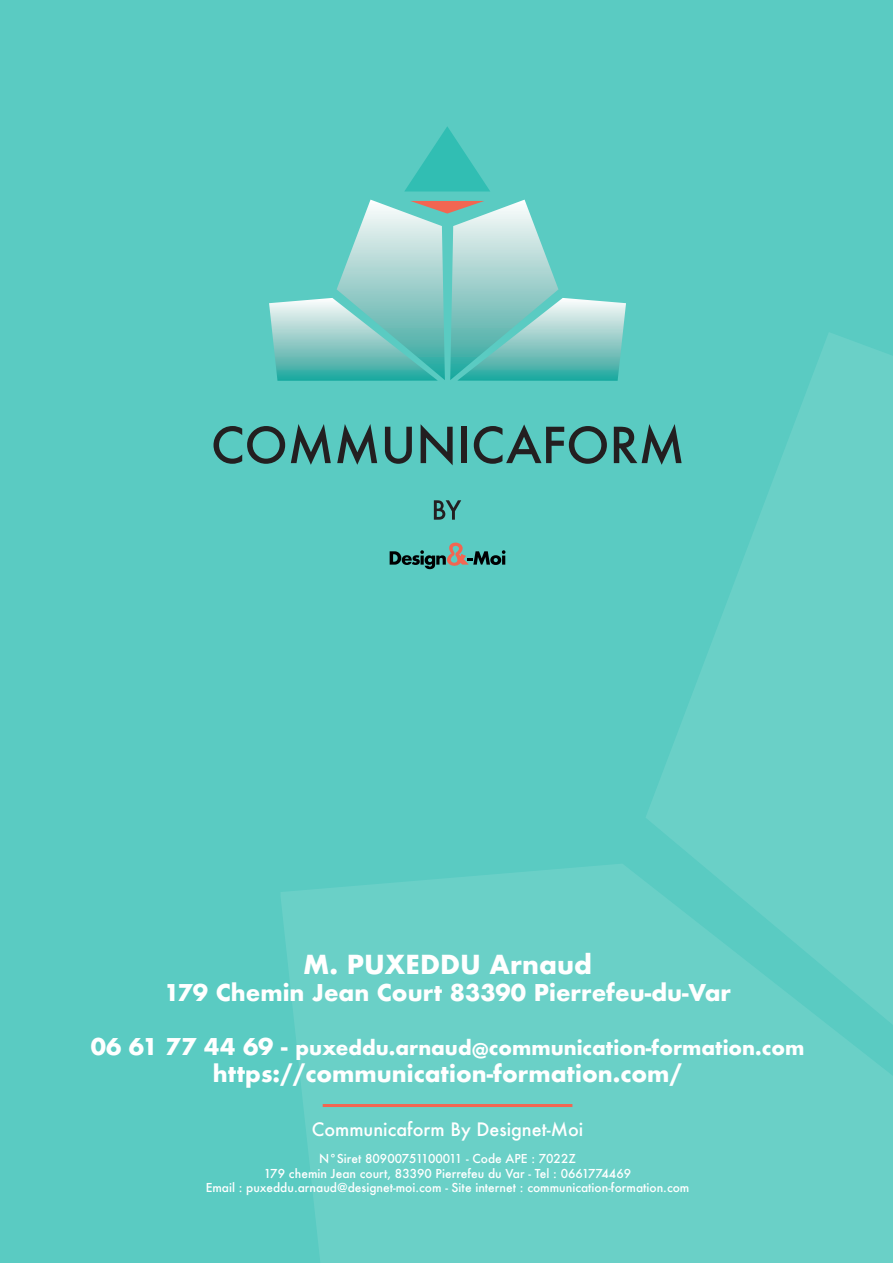
<style>
.page{position:relative;width:893px;height:1263px;background:#5acbc2}
.page>*{position:absolute;margin:0;border:0;box-sizing:border-box;transform-origin:0 0}
.t1{font:700 25.5px "Futura";color:#fff}
.t2{font:700 22.5px "Futura";color:#fff}
.t3{font:700 19.5px "Futura";color:#fff}
.t4{font:500 18px "Futura";color:#fff}
.t5{font:500 12px "Futura";color:#fff}
.s1{font-size:22.5px}
</style>
<div class="page">
<svg style="left:281px;top:864px;width:364px;height:399px"></svg>
<svg style="left:645px;top:332px;width:248px;height:931px"></svg>
<svg style="left:405px;top:126px;width:85px;height:65px"></svg>
<svg style="left:269px;top:200px;width:357px;height:181px"></svg>
<svg style="left:213px;top:426px;width:72px;height:38px"></svg>
<svg style="left:291px;top:424px;width:40px;height:41px"></svg>
<svg style="left:337px;top:424px;width:40px;height:41px"></svg>
<svg style="left:385px;top:427px;width:27px;height:37px"></svg>
<svg style="left:421px;top:424px;width:32px;height:41px"></svg>
<div style="left:461px;top:427px;width:6px;height:36px;background:#231f20"></div>
<svg style="left:474px;top:424px;width:133px;height:40px"></svg>
<svg style="left:614px;top:424px;width:68px;height:41px"></svg>
<svg style="left:434px;top:500px;width:27px;height:20px"></svg>
<svg style="left:390px;top:542px;width:115px;height:27px"></svg>
<hr style="left:323px;top:1104px;width:249px;height:3px;background:#f26652">
<p class="t1" style="left:303px;top:946px;width:290px">M. PUXEDDU Arnaud</p>
<p class="t2" style="left:164px;top:976px;width:568px">179 Chemin Jean Court 83390 Pierrefeu-du-Var</p>
<p class="t3" style="left:91px;top:1033px;width:715px"><span class="s1">06 61 77 44 69 -</span> puxeddu.arnaud@communication-formation.com</p>
<p class="t2" style="left:213px;top:1057px;width:471px">https://communication-formation.com/</p>
<p class="t4" style="left:312px;top:1117px;width:273px">Communicaform By Designet-Moi</p>
<p class="t5" style="left:319px;top:1150px;width:258px">N°Siret 80900751100011 - Code APE : 7022Z</p>
<p class="t5" style="left:264px;top:1165px;width:369px">179 chemin Jean court, 83390 Pierrefeu du Var - Tel : 0661774469</p>
<p class="t5" style="left:206px;top:1179px;width:485px">Email : puxeddu.arnaud@designet-moi.com - Site internet : communication-formation.com</p>
</div>
